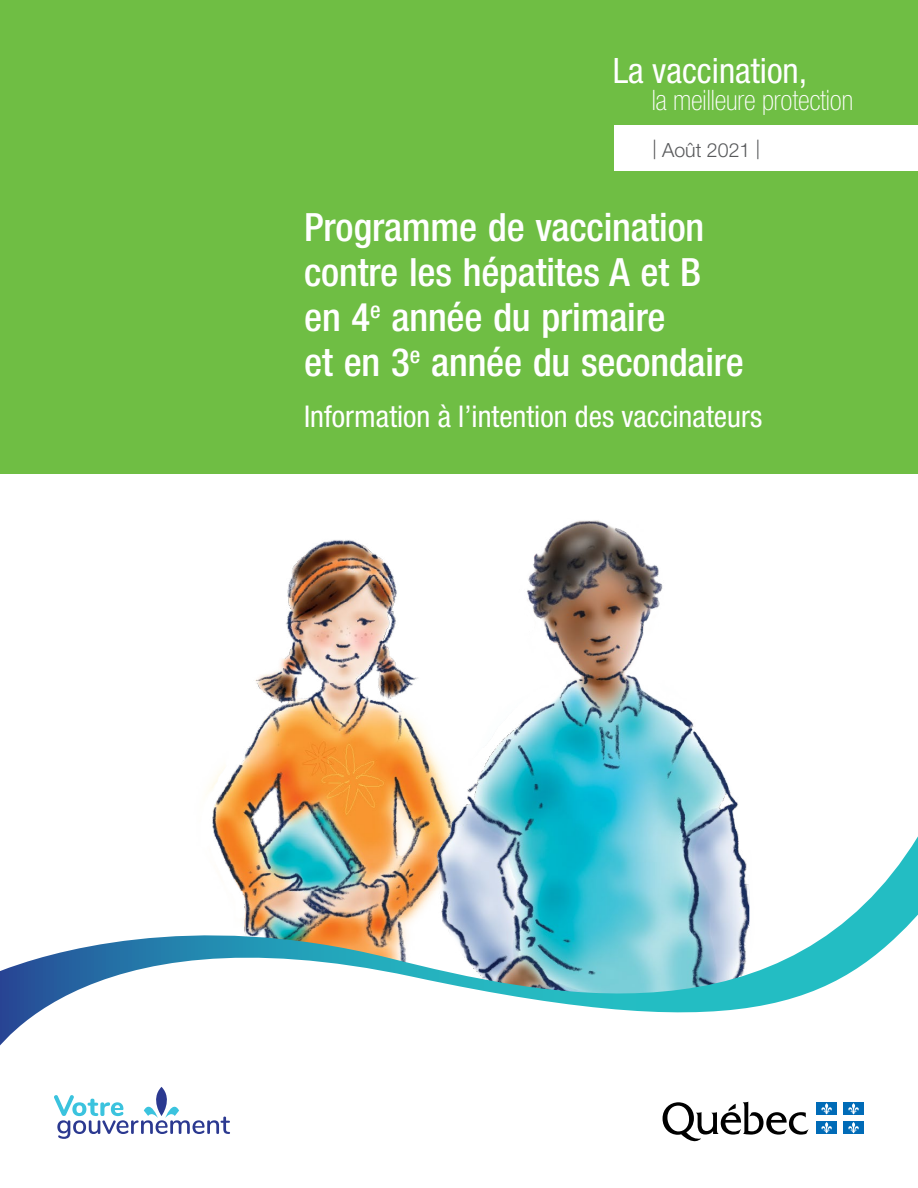
<style>
.page{position:relative;width:918px;height:1188px;background:#fff}
.page>*{position:absolute;margin:0;border:0;box-sizing:border-box;transform-origin:0 0}
.titre_document{font:500 condensed 39px/45px "Helvetica Neue LT Std";letter-spacing:-.005em;color:#fff}
.Slogan{font:condensed 34.95px "Helvetica Neue LT Std";color:#fff}
.sous-titre_document{font:condensed 30px "Helvetica Neue LT Std";color:#fff}
.Slogan-2{font:100 condensed 28.2px "Helvetica Neue LT Std";letter-spacing:-.005em;color:#fff}
.sous-titre_document-2{font:300 19.5px "Helvetica Neue LT Std";color:#58595b}
</style>
<div class="page">
<img style="left:208px;top:540px;width:206px;height:296px">
<img style="left:414px;top:520px;width:325px;height:316px">
<img style="left:214px;top:836px;width:704px;height:64px">
<svg style="left:0;top:900px;width:918px;height:222px"></svg>
<svg style="left:663px;top:1102px;width:146px;height:40px"></svg>
<div style="left:816px;top:1102px;width:21px;height:13px;background:#006bb7"></div>
<svg style="left:821px;top:1103px;width:11px;height:12px"></svg>
<div style="left:843px;top:1102px;width:21px;height:13px;background:#006bb7"></div>
<svg style="left:848px;top:1103px;width:11px;height:12px"></svg>
<div style="left:816px;top:1121px;width:21px;height:13px;background:#006bb7"></div>
<svg style="left:821px;top:1122px;width:11px;height:11px"></svg>
<div style="left:843px;top:1121px;width:21px;height:13px;background:#006bb7"></div>
<svg style="left:848px;top:1122px;width:11px;height:11px"></svg>
<svg style="left:54px;top:1087px;width:176px;height:52px"></svg>
<div style="left:0;top:0;width:918px;height:473px;background:#6fbe44"></div>
<div style="left:615px;top:126px;width:303px;height:45px;background:#fff"></div>
<p class="Slogan" style="left:613px;top:51px;width:196px">La vaccination,</p>
<p class="Slogan-2" style="left:652px;top:84px;width:203px">la meilleure protection</p>
<p class="sous-titre_document-2" style="left:652px;top:138px;width:109px">| Août 2021 |</p>
<p class="titre_document" style="left:304px;top:204px;width:441px">Programme de vaccination contre les hépatites A et B en 4<sup>e</sup> année du primaire<br>et en 3<sup>e</sup> année du secondaire</p>
<p class="sous-titre_document" style="left:304px;top:399px;width:460px">Information à l’intention des vaccinateurs</p>
</div>
